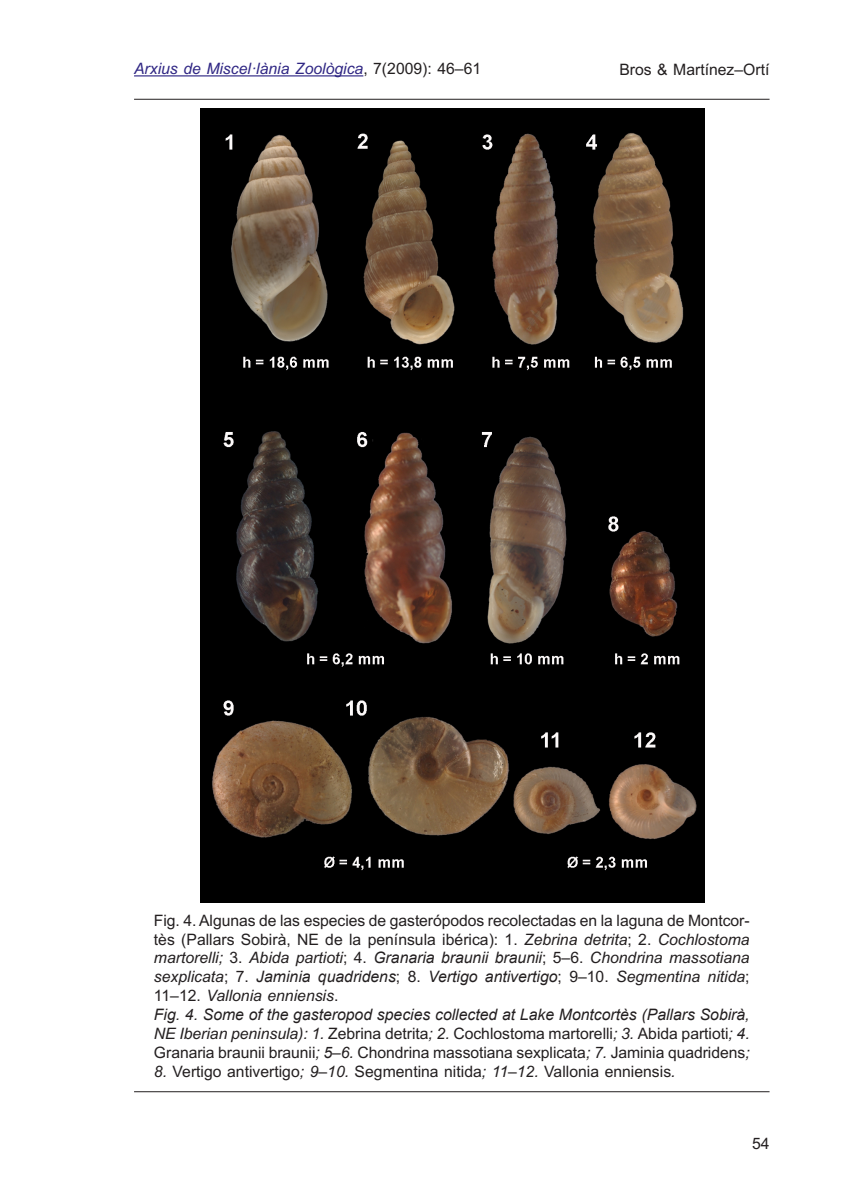
<style>
.page{position:relative;width:844px;height:1191px;background:#fff}
.page>*{position:absolute;margin:0;border:0;box-sizing:border-box;transform-origin:0 0}
.Peu_1_esp{font:15.75px/18.9px "Arial MT2";color:#231f20;text-align:justify}
.Peu_2_ang{font:15.75px/18.9px "Arial MT2";color:#231f20;text-align:justify}
.t1{font:italic 15.75px "Arial";color:#302784}
.s1{font-family:"Arial MT2";font-style:normal;color:#231f20}
.s2{font-family:"Arial";font-style:italic}
.s3{font-family:"Arial Italic MT2"}
</style>
<div class="page">
<hr style="left:134px;top:75px;width:229px;height:1px;background:#302784">
<img style="left:200px;top:109px;width:504px;height:794px">
<hr style="left:134px;top:99px;width:635px;height:1px;background:#231f20">
<hr style="left:134px;top:1091px;width:635px;height:1px;background:#231f20">
<p class="t1" style="left:134px;top:58px;width:348px">Arxius de Miscel·lània Zoològica<span class="s1">, 7(2009): 46–61</span></p>
<p class="Peu_1_esp" style="left:619px;top:60px;width:152px">Bros &amp; Martínez–Ortí</p>
<p class="Peu_1_esp" style="left:154px;top:910px;width:597px">Fig. 4. Algunas de las especies de gasterópodos recolectadas en la laguna de Montcor&shy;tès (Pallars Sobirà, NE de la península ibérica): 1. <span class="s2">Zebrina detrita</span>; 2. <span class="s2">Cochlostoma martorelli;</span> 3. <span class="s2">Abida partioti</span>; 4. <span class="s3">Granaria braunii braunii</span>; 5–6. <span class="s2">Chondrina massotiana sexplicata</span>; 7. <span class="s3">Jaminia quadridens</span>; 8. <span class="s3">Vertigo antivertigo</span>; 9–10. <span class="s2">Segmentina nitida</span>; 11–12. <span class="s2">Vallonia enniensis</span>.</p>
<p class="Peu_2_ang" style="left:154px;top:1005px;width:597px"><span class="s3">Fig. 4. Some of the gasteropod species collected at Lake Montcortès (Pallars Sobirà, </span><span class="s2">NE Iberian peninsula): 1.</span> Zebrina detrita<span class="s2">; 2.</span> Cochlostoma martorelli<span class="s2">; 3.</span> Abida partioti<span class="s3">; 4.<br></span>Granaria braunii braunii<span class="s3">; 5</span>–<span class="s2">6.</span> Chondrina massotiana sexplicata<span class="s2">; 7.</span> Jaminia quadridens<span class="s2">;</span></p>
<p class="Peu_2_ang" style="left:154px;top:1062px;width:523px"><span class="s2">8.</span> Vertigo antivertigo<span class="s2">; 9</span>–<span class="s2">10.</span> Segmentina nitida<span class="s2">; 11</span>–<span class="s2">12.</span> Vallonia enniensis<span class="s2">.</span></p>
<p class="Peu_1_esp" style="left:751px;top:1134px;width:19px">54</p>
</div>
